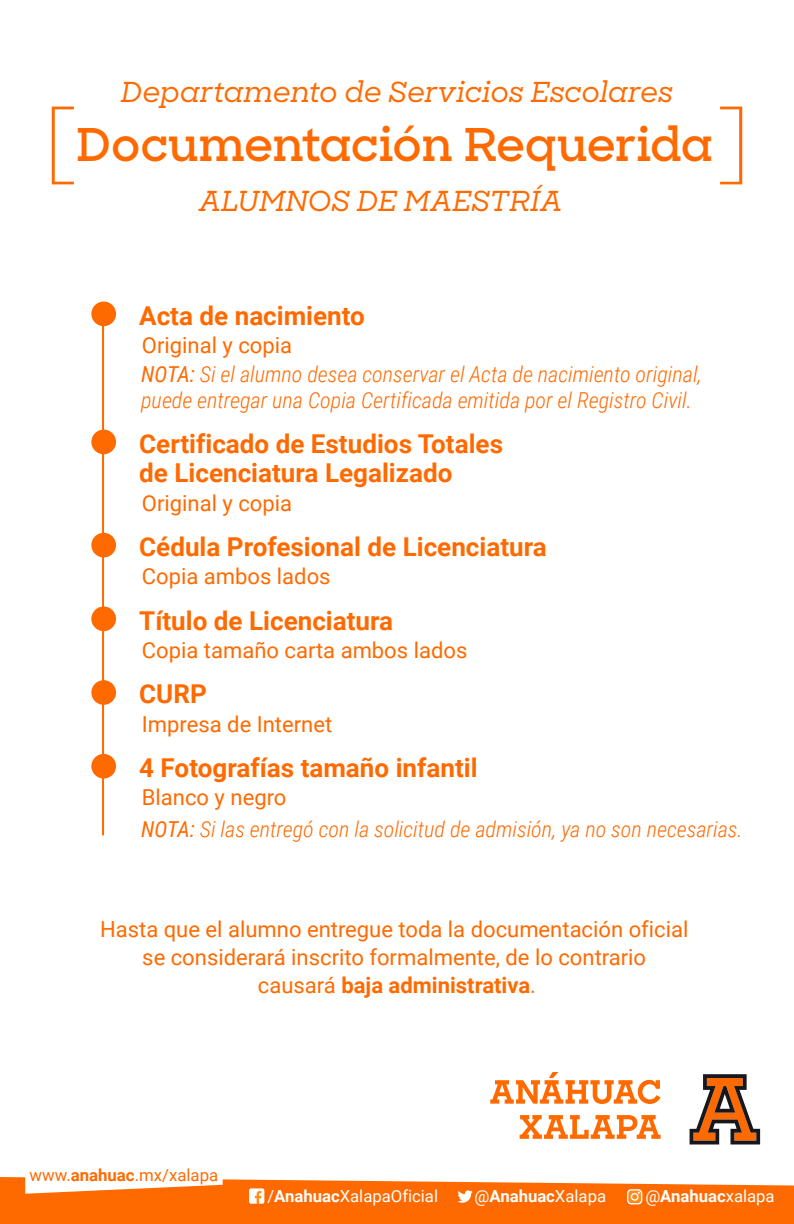
<style>
.page{position:relative;width:794px;height:1224px;background:#fff}
.page>*{position:absolute;margin:0;border:0;box-sizing:border-box;transform-origin:0 0}
.t1{font:600 45.2px "Sharp Slab";letter-spacing:-.01em;color:#ff6a00}
.t2{font:italic 500 27.6px "Sharp Slab";letter-spacing:-.005em;color:#ff6a00}
.t3{font:700 26px/29.4px "Roboto";color:#ff6a00}
.t4{font:22px/28px "Roboto";color:#ff6a00;text-align:center}
.t5{font:italic 300 22px/25.6px "Roboto Condensed";color:#ff6a00}
.t6{font:16.8px "Roboto";color:#ff6a00}
.t7{font:16.6px "Roboto";color:#fff}
.s1{font-weight:400}
.s2{font-weight:700}
</style>
<div class="page">
<svg style="left:52px;top:107px;width:22px;height:77px"></svg>
<svg style="left:720px;top:107px;width:21px;height:77px"></svg>
<hr style="left:102px;top:306px;width:2px;height:529px;background:#ff6a00">
<div style="left:91px;top:302px;width:25px;height:24px;background:#ff6a00;border-radius:50%"></div>
<div style="left:91px;top:430px;width:25px;height:24px;background:#ff6a00;border-radius:50%"></div>
<div style="left:91px;top:533px;width:25px;height:24px;background:#ff6a00;border-radius:50%"></div>
<div style="left:91px;top:606px;width:25px;height:25px;background:#ff6a00;border-radius:50%"></div>
<div style="left:91px;top:680px;width:25px;height:25px;background:#ff6a00;border-radius:50%"></div>
<div style="left:91px;top:754px;width:25px;height:25px;background:#ff6a00;border-radius:50%"></div>
<svg style="left:0;top:1177px;width:793px;height:47px;background:#ff8128"></svg>
<svg style="left:689px;top:1074px;width:70px;height:71px"></svg>
<svg style="left:519px;top:1115px;width:141px;height:24px"></svg>
<svg style="left:490px;top:1072px;width:170px;height:32px"></svg>
<p class="t2" style="left:121px;top:73px;width:553px">Departamento de Servicios Escolares</p>
<h1 class="t1" style="left:76px;top:112px;width:637px">Documentación Requerida</h1>
<p class="t2" style="left:198px;top:182px;width:365px">ALUMNOS DE MAESTRÍA</p>
<p class="t3" style="left:139px;top:300px;width:227px">Acta de nacimiento</p>
<p class="t4" style="left:142px;top:330px;width:152px">Original y copia</p>
<p class="t5" style="left:141px;top:361px;width:562px"><span class="s1">NOTA:</span> Si el alumno desea conservar el Acta de nacimiento original, puede entregar una Copia Certificada emitida por el Registro Civil.</p>
<p class="t3" style="left:139px;top:428px;width:365px">Certificado de Estudios Totales de Licenciatura Legalizado</p>
<p class="t4" style="left:142px;top:488px;width:152px">Original y copia</p>
<p class="t3" style="left:139px;top:531px;width:409px">Cédula Profesional de Licenciatura</p>
<p class="t4" style="left:142px;top:562px;width:190px">Copia ambos lados</p>
<p class="t3" style="left:139px;top:605px;width:255px">Título de Licenciatura</p>
<p class="t4" style="left:142px;top:635px;width:327px">Copia tamaño carta ambos lados</p>
<p class="t3" style="left:139px;top:678px;width:69px">CURP</p>
<p class="t4" style="left:142px;top:709px;width:192px">Impresa de Internet</p>
<p class="t3" style="left:139px;top:752px;width:340px">4 Fotografías tamaño infantil</p>
<p class="t4" style="left:142px;top:783px;width:146px">Blanco y negro</p>
<p class="t5" style="left:141px;top:815px;width:602px"><span class="s1">NOTA:</span> Si las entregó con la solicitud de admisión, ya no son necesarias.</p>
<p class="t4" style="left:100px;top:914px;width:589px">Hasta que el alumno entregue toda la documentación oficial se considerará inscrito formalmente, de lo contrario<br>causará <span class="s2">baja administrativa</span>.</p>
<p class="t6" style="left:30px;top:1164px;width:190px">www.<span class="s2">anahuac</span>.mx/xalapa</p>
<p class="t7" style="left:267px;top:1185px;width:172px">/<span class="s2">Anahuac</span>XalapaOficial</p>
<p class="t7" style="left:474px;top:1185px;width:133px">@<span class="s2">Anahuac</span>Xalapa</p>
<p class="t7" style="left:645px;top:1185px;width:131px">@<span class="s2">Anahuac</span>xalapa</p>
</div>
